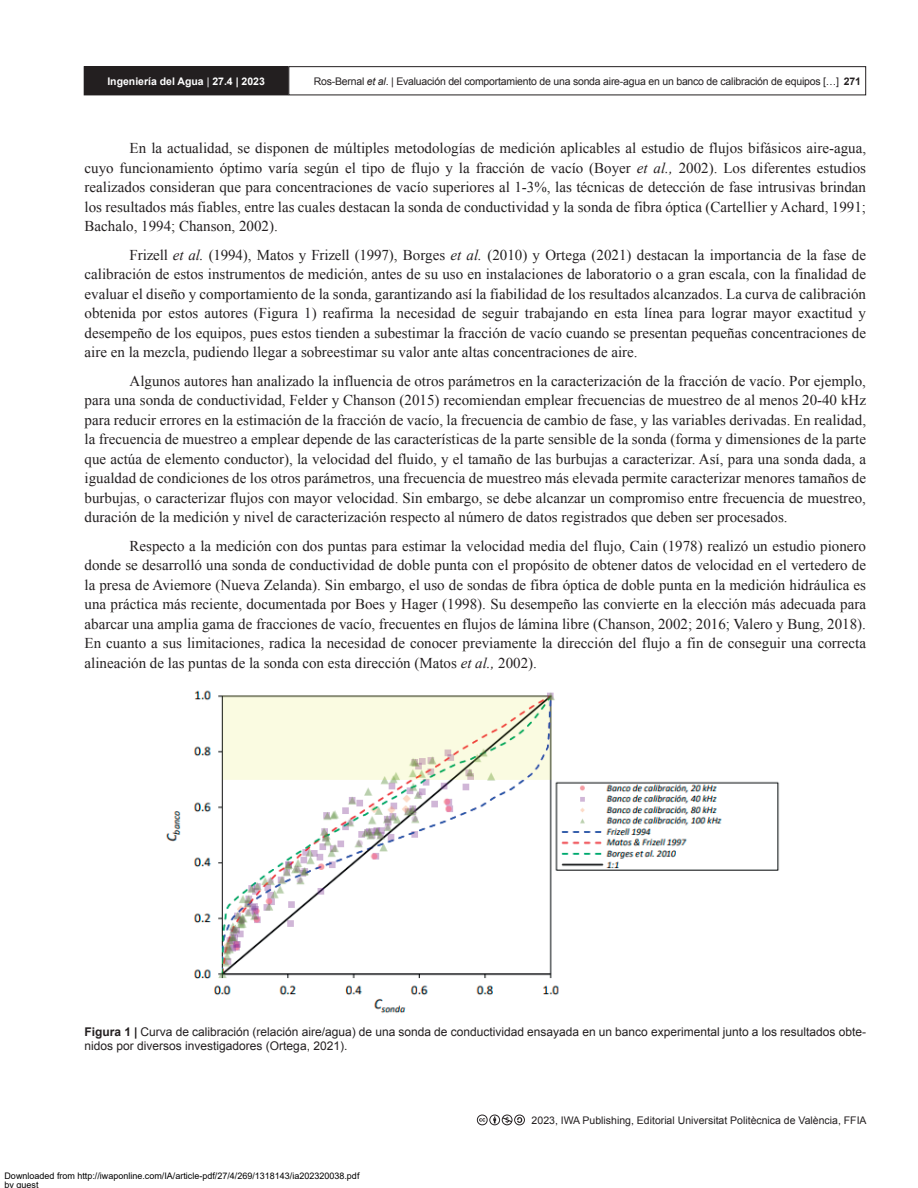
<style>
.page{position:relative;width:918px;height:1188px;background:#fff}
.page>*{position:absolute;margin:0;border:0;box-sizing:border-box;transform-origin:0 0}
.AI_TEXTO_esp{font:15px/19.5px "Times New Roman";color:#231f20;text-align:justify}
.AI_PIE_DE_FIGURA{font:12px/14.4px "Arial";color:#231f20}
.t1{font:10.5px "Arial";letter-spacing:-.02em;color:#231f20}
.t2{font:10.5px "Arial";color:#231f20}
.t3{font:700 10.5px "Arial";color:#fff}
.t4{font:9px/9px "Arial";color:#000}
.s1{font-weight:400}
.s2{font-style:italic}
.s3{font-weight:700}
</style>
<div class="page">
<svg style="left:477px;top:1115px;width:48px;height:10px"></svg>
<div style="left:84px;top:67px;width:204px;height:28px;background:#231f20"></div>
<div style="left:84px;top:66px;width:204px;height:29px;border:1px solid #231f20"></div>
<div style="left:288px;top:66px;width:578px;height:29px;border:1px solid #231f20"></div>
<img style="left:167px;top:690px;width:613px;height:323px">
<p class="t3" style="left:107px;top:74px;width:159px">Ingeniería del Agua <span class="s1">|</span> 27.4 | 2023</p>
<p class="t1" style="left:314px;top:74px;width:549px">Ros-Bernal <span class="s2">et al</span>. | Evaluación del comportamiento de una sonda aire-agua en un banco de calibración de equipos […] <span class="s3">271</span></p>
<p class="AI_TEXTO_esp" style="left:85px;top:138px;width:783px;text-indent:45px">En la actualidad, se disponen de múltiples metodologías de medición aplicables al estudio de flujos bifásicos aire-agua, cuyo funcionamiento óptimo varía según el tipo de flujo y la fracción de vacío (Boyer <span class="s2">et al.,</span> 2002). Los diferentes estudios realizados consideran que para concentraciones de vacío superiores al 1-3%, las técnicas de detección de fase intrusivas brindan los resultados más fiables, entre las cuales destacan la sonda de conductividad y la sonda de fibra óptica (Cartellier y Achard, 1991; Bachalo, 1994; Chanson, 2002).</p>
<p class="AI_TEXTO_esp" style="left:85px;top:245px;width:783px;text-indent:45px">Frizell <span class="s2">et al.</span> (1994), Matos y Frizell (1997), Borges <span class="s2">et al.</span> (2010) y Ortega (2021) destacan la importancia de la fase de calibración de estos instrumentos de medición, antes de su uso en instalaciones de laboratorio o a gran escala, con la finalidad de evaluar el diseño y comportamiento de la sonda, garantizando así la fiabilidad de los resultados alcanzados. La curva de calibración obtenida por estos autores (Figura 1) reafirma la necesidad de seguir trabajando en esta línea para lograr mayor exactitud y desempeño de los equipos, pues estos tienden a subestimar la fracción de vacío cuando se presentan pequeñas concentraciones de aire en la mezcla, pudiendo llegar a sobreestimar su valor ante altas concentraciones de aire.</p>
<p class="AI_TEXTO_esp" style="left:85px;top:371px;width:783px;text-indent:45px">Algunos autores han analizado la influencia de otros parámetros en la caracterización de la fracción de vacío. Por ejemplo, para una sonda de conductividad, Felder y Chanson (2015) recomiendan emplear frecuencias de muestreo de al menos 20-40 kHz para reducir errores en la estimación de la fracción de vacío, la frecuencia de cambio de fase, y las variables derivadas. En realidad, la frecuencia de muestreo a emplear depende de las características de la parte sensible de la sonda (forma y dimensiones de la parte que actúa de elemento conductor), la velocidad del fluido, y el tamaño de las burbujas a caracterizar. Así, para una sonda dada, a igualdad de condiciones de los otros parámetros, una frecuencia de muestreo más elevada permite caracterizar menores tamaños de burbujas, o caracterizar flujos con mayor velocidad. Sin embargo, se debe alcanzar un compromiso entre frecuencia de muestreo, duración de la medición y nivel de caracterización respecto al número de datos registrados que deben ser procesados.</p>
<p class="AI_TEXTO_esp" style="left:85px;top:536px;width:783px;text-indent:45px">Respecto a la medición con dos puntas para estimar la velocidad media del flujo, Cain (1978) realizó un estudio pionero donde se desarrolló una sonda de conductividad de doble punta con el propósito de obtener datos de velocidad en el vertedero de la presa de Aviemore (Nueva Zelanda). Sin embargo, el uso de sondas de fibra óptica de doble punta en la medición hidráulica es una práctica más reciente, documentada por Boes y Hager (1998). Su desempeño las convierte en la elección más adecuada para abarcar una amplia gama de fracciones de vacío, frecuentes en flujos de lámina libre (Chanson, 2002; 2016; Valero y Bung, 2018).<br>En cuanto a sus limitaciones, radica la necesidad de conocer previamente la dirección del flujo a fin de conseguir una correcta alineación de las puntas de la sonda con esta dirección (Matos <span class="s2">et al.,</span> 2002).</p>
<p class="AI_PIE_DE_FIGURA" style="left:85px;top:1025px;width:783px"><span class="s3">Figura 1 |</span> Curva de calibración (relación aire/agua) de una sonda de conductividad ensayada en un banco experimental junto a los resultados obte&shy;nidos por diversos investigadores (Ortega, 2021).</p>
<p class="t4" style="left:4px;top:1172px;width:356px">Downloaded from http://iwaponline.com/IA/article-pdf/27/4/269/1318143/ia202320038.pdf by guest</p>
<p class="t2" style="left:532px;top:1113px;width:336px">2023, IWA Publishing, Editorial Universitat Politècnica de València, FFIA</p>
</div>
